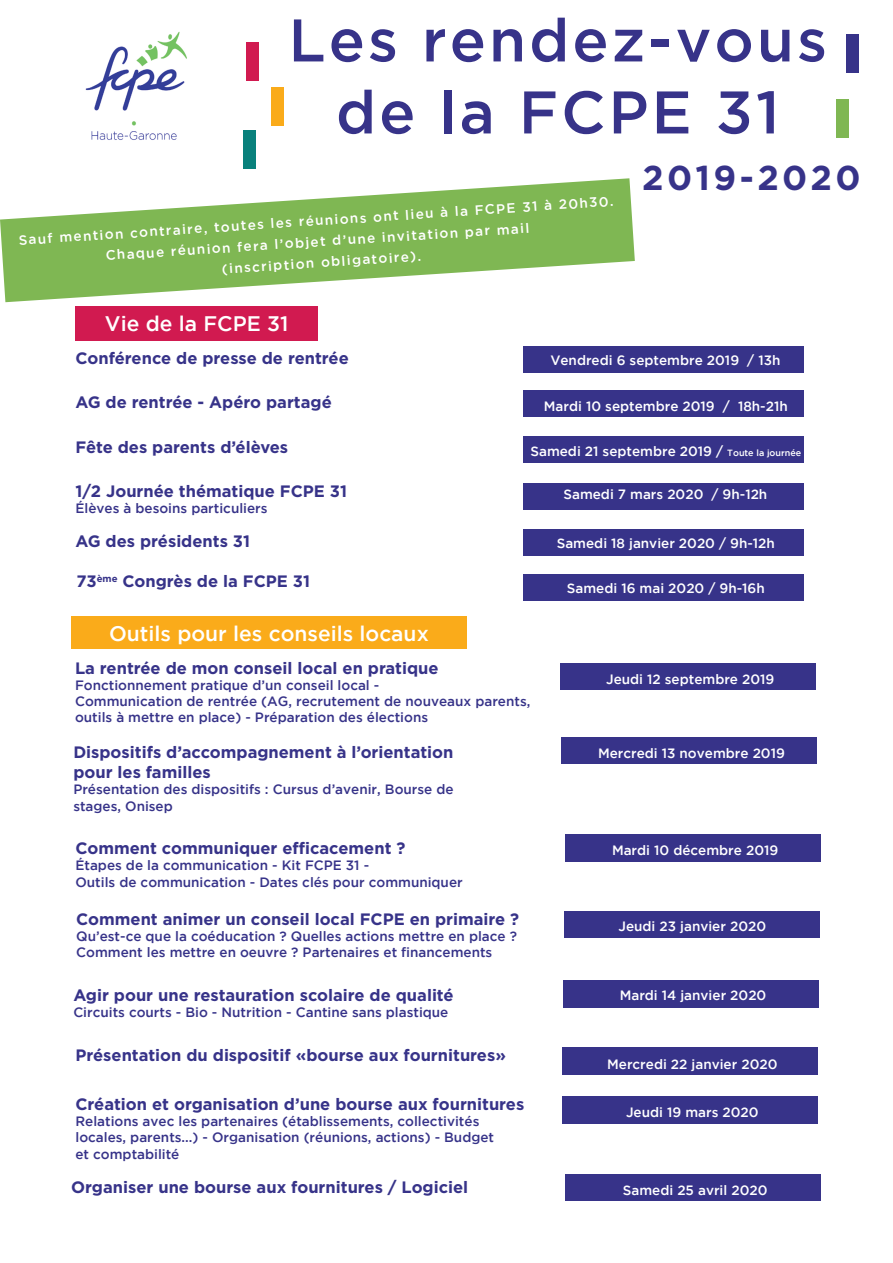
<style>
.page{position:relative;width:893px;height:1263px;background:#fff}
.page>*{position:absolute;margin:0;border:0;box-sizing:border-box;transform-origin:0 0}
.t1{font:500 60px "Gotham";letter-spacing:.05em;color:#373389}
.t2{font:700 34.5px "Gotham";letter-spacing:.1em;color:#373389}
.t3{font:500 21px "Gotham";color:#fff}
.t4{font:700 16.5px "Gotham";color:#373389}
.t5{font:500 13.5px/16.2px "Gotham";color:#373389}
.t6{font:500 13.5px "Gotham";color:#fff}
.s1{font-size:9px}
</style>
<div class="page">
<img style="left:85px;top:31px;width:102px;height:109px">
<div style="left:246px;top:42px;width:13px;height:38px;background:#d11a50"></div>
<div style="left:271px;top:87px;width:12px;height:38px;background:#faab1a"></div>
<div style="left:243px;top:131px;width:12px;height:38px;background:#09817c"></div>
<div style="left:836px;top:99px;width:12px;height:39px;background:#7fb753"></div>
<div style="left:846px;top:34px;width:13px;height:38px;background:#373389"></div>
<div style="left:71px;top:616px;width:396px;height:33px;background:#faab1a"></div>
<div style="left:561px;top:663px;width:255px;height:27px;background:#373389"></div>
<div style="left:565px;top:911px;width:255px;height:27px;background:#373389"></div>
<div style="left:566px;top:834px;width:255px;height:27px;background:#373389"></div>
<div style="left:563px;top:1048px;width:255px;height:27px;background:#373389"></div>
<div style="left:566px;top:1174px;width:255px;height:27px;background:#373389"></div>
<div style="left:562px;top:737px;width:255px;height:27px;background:#373389"></div>
<div style="left:563px;top:981px;width:256px;height:27px;background:#373389"></div>
<div style="left:75px;top:306px;width:243px;height:34px;background:#d11a50"></div>
<div style="left:523px;top:483px;width:281px;height:26px;background:#373389"></div>
<div style="left:523px;top:529px;width:281px;height:27px;background:#373389"></div>
<div style="left:523px;top:574px;width:281px;height:26px;background:#373389"></div>
<div style="left:523px;top:390px;width:281px;height:27px;background:#373389"></div>
<div style="left:523px;top:436px;width:281px;height:26px;background:#373389"></div>
<div style="left:523px;top:346px;width:281px;height:27px;background:#373389"></div>
<svg style="left:0;top:178px;width:635px;height:124px;fill:#7fb753"></svg>
<div style="left:563px;top:1097px;width:255px;height:27px;background:#373389"></div>
<p class="t1" style="left:288px;top:6px;width:540px">Les rendez-vous</p>
<p class="t1" style="left:336px;top:78px;width:445px">de la FCPE 31</p>
<p class="t2" style="left:642px;top:155px;width:220px">2019-2020</p>
<p class="t6" style="left:18px;top:234px;width:598px;rotate:-4deg">Sauf mention contraire, toutes les réunions ont lieu à la FCPE 31 à 20h30.</p>
<p class="t6" style="left:105px;top:249px;width:426px;rotate:-4deg">Chaque réunion fera l’objet d’une invitation par mail</p>
<p class="t6" style="left:221px;top:262px;width:201px;rotate:-4deg">(inscription obligatoire).</p>
<p class="t3" style="left:105px;top:312px;width:185px">Vie de la FCPE 31</p>
<p class="t4" style="left:75px;top:347px;width:275px">Conférence de presse de rentrée</p>
<p class="t6" style="left:550px;top:353px;width:232px">Vendredi 6 septembre 2019 / 13h</p>
<p class="t4" style="left:75px;top:391px;width:258px">AG de rentrée - Apéro partagé</p>
<p class="t6" style="left:544px;top:398px;width:245px">Mardi 10 septembre 2019 / 18h-21h</p>
<p class="t4" style="left:75px;top:437px;width:214px">Fête des parents d’élèves</p>
<p class="t6" style="left:530px;top:444px;width:272px">Samedi 21 septembre 2019 / <span class="s1">Toute la journée</span></p>
<p class="t4" style="left:75px;top:480px;width:273px">1/2 Journée thématique FCPE 31</p>
<p class="t5" style="left:75px;top:500px;width:194px">Élèves à besoins particuliers</p>
<p class="t6" style="left:563px;top:487px;width:205px">Samedi 7 mars 2020 / 9h-12h</p>
<p class="t4" style="left:75px;top:530px;width:176px">AG des présidents 31</p>
<p class="t6" style="left:557px;top:536px;width:220px">Samedi 18 janvier 2020 / 9h-12h</p>
<p class="t4" style="left:77px;top:570px;width:235px">73<sup>ème</sup> Congrès de la FCPE 31</p>
<p class="t6" style="left:567px;top:580px;width:199px">Samedi 16 mai 2020 / 9h-16h</p>
<p class="t3" style="left:109px;top:622px;width:321px">Outils pour les conseils locaux</p>
<p class="t4" style="left:75px;top:657px;width:365px">La rentrée de mon conseil local en pratique</p>
<p class="t5" style="left:75px;top:677px;width:306px">Fonctionnement pratique d’un conseil local -</p>
<p class="t5" style="left:75px;top:693px;width:457px">Communication de rentrée (AG, recrutement de nouveaux parents,</p>
<p class="t5" style="left:75px;top:709px;width:355px">outils à mettre en place) - Préparation des élections</p>
<p class="t4" style="left:73px;top:742px;width:382px">Dispositifs d’accompagnement à l’orientation</p>
<p class="t4" style="left:73px;top:761px;width:139px">pour les familles</p>
<p class="t5" style="left:73px;top:781px;width:382px">Présentation des dispositifs : Cursus d’avenir, Bourse de stages, Onisep</p>
<p class="t4" style="left:75px;top:837px;width:331px">Comment communiquer efficacement ?</p>
<p class="t5" style="left:75px;top:857px;width:295px">Étapes de la communication - Kit FCPE 31 -</p>
<p class="t5" style="left:75px;top:873px;width:389px">Outils de communication - Dates clés pour communiquer</p>
<p class="t4" style="left:76px;top:908px;width:444px">Comment animer un conseil local FCPE en primaire ?</p>
<p class="t5" style="left:76px;top:928px;width:442px">Qu’est-ce que la coéducation ? Quelles actions mettre en place ?</p>
<p class="t5" style="left:76px;top:944px;width:418px">Comment les mettre en oeuvre ? Partenaires et financements</p>
<p class="t4" style="left:73px;top:984px;width:382px">Agir pour une restauration scolaire de qualité</p>
<p class="t5" style="left:73px;top:1004px;width:377px">Circuits courts - Bio - Nutrition - Cantine sans plastique</p>
<p class="t4" style="left:75px;top:1045px;width:432px">Présentation du dispositif «bourse aux fournitures»</p>
<p class="t4" style="left:75px;top:1093px;width:450px">Création et organisation d’une bourse aux fournitures</p>
<p class="t5" style="left:75px;top:1113px;width:405px">Relations avec les partenaires (établissements, collectivités</p>
<p class="t5" style="left:75px;top:1129px;width:420px">locales, parents...) - Organisation (réunions, actions) - Budget</p>
<p class="t5" style="left:75px;top:1145px;width:105px">et comptabilité</p>
<p class="t6" style="left:606px;top:671px;width:170px">Jeudi 12 septembre 2019</p>
<p class="t6" style="left:598px;top:745px;width:188px">Mercredi 13 novembre 2019</p>
<p class="t6" style="left:612px;top:842px;width:168px">Mardi 10 décembre 2019</p>
<p class="t6" style="left:618px;top:918px;width:149px">Jeudi 23 janvier 2020</p>
<p class="t6" style="left:620px;top:987px;width:148px">Mardi 14 janvier 2020</p>
<p class="t6" style="left:607px;top:1056px;width:172px">Mercredi 22 janvier 2020</p>
<p class="t6" style="left:626px;top:1105px;width:134px">Jeudi 19 mars 2020</p>
<p class="t4" style="left:71px;top:1176px;width:399px">Organiser une bourse aux fournitures / Logiciel</p>
<p class="t6" style="left:623px;top:1183px;width:146px">Samedi 25 avril 2020</p>
</div>
